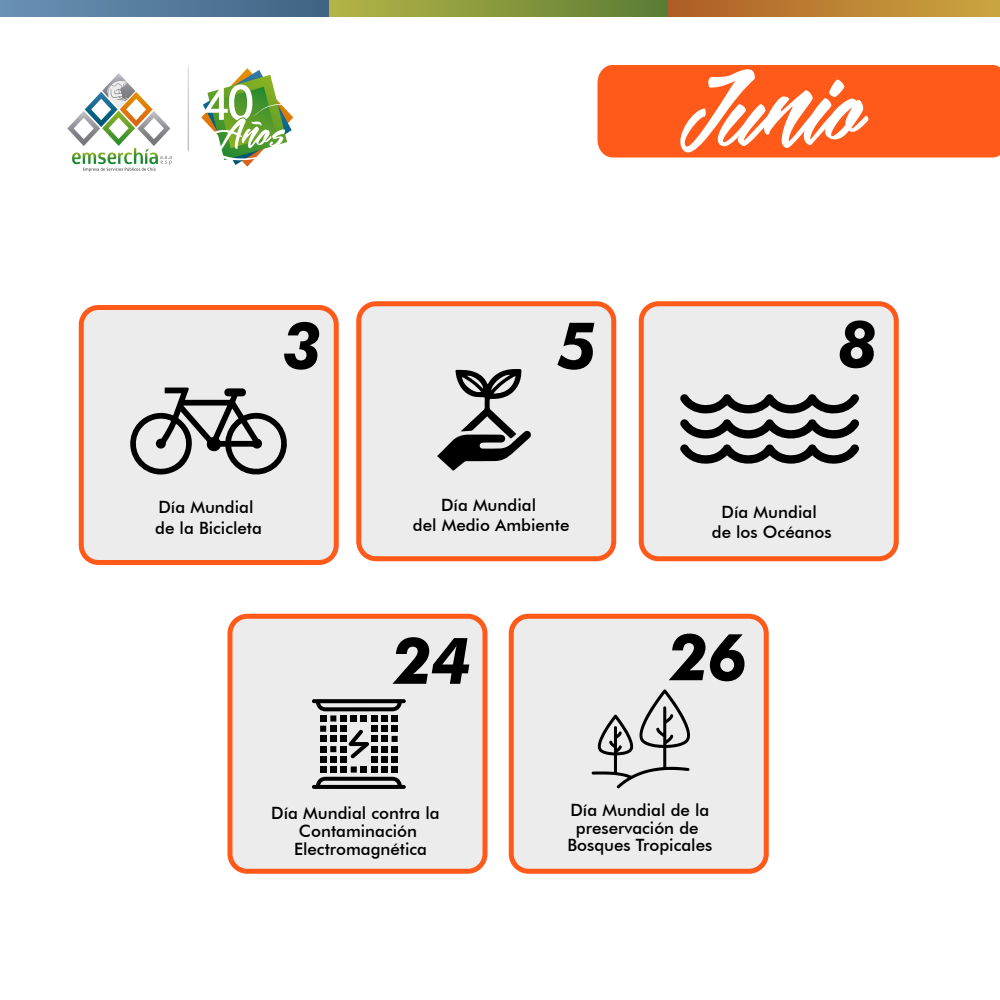
<style>
.page{position:relative;width:1000px;height:1000px;background:#fff}
.page>*{position:absolute;margin:0;border:0;box-sizing:border-box;transform-origin:0 0}
.t1{font:100.38px "Mekar Scriptfree";letter-spacing:.025em;color:#fff}
.t2{font:italic 700 64.5px "Futura BT";color:#000}
.t3{font:500 17px/17.9px "Futura BT";color:#000;text-align:center}
</style>
<div class="page">
<div style="left:598px;top:65px;width:402px;height:93px;background:#ff5a19"></div>
<div style="left:0;top:0;width:330px;height:17px;background:linear-gradient(to right,#6a91b5,#406383)"></div>
<div style="left:330px;top:0;width:339px;height:17px;background:linear-gradient(to right,#b4b446,#5a7d35)"></div>
<div style="left:669px;top:0;width:331px;height:17px;background:linear-gradient(to right,#af5d27,#caa640)"></div>
<svg style="left:67px;top:73px;width:105px;height:99px"></svg>
<svg style="left:188px;top:67px;width:1px;height:84px"></svg>
<svg style="left:201px;top:68px;width:93px;height:99px"></svg>
<div style="left:81px;top:307px;width:255px;height:255px;background:#ececec;border-radius:17px"></div>
<div style="left:79px;top:305px;width:260px;height:260px;border:5px solid #ff5a19;border-radius:17px"></div>
<div style="left:359px;top:304px;width:255px;height:255px;background:#ececec;border-radius:17px"></div>
<div style="left:356px;top:301px;width:260px;height:260px;border:5px solid #ff5a19;border-radius:17px"></div>
<div style="left:641px;top:304px;width:255px;height:255px;background:#ececec;border-radius:17px"></div>
<div style="left:639px;top:301px;width:260px;height:260px;border:5px solid #ff5a19;border-radius:17px"></div>
<div style="left:230px;top:616px;width:255px;height:255px;background:#ececec;border-radius:17px"></div>
<div style="left:228px;top:614px;width:260px;height:260px;border:5px solid #ff5a19;border-radius:17px"></div>
<div style="left:511px;top:616px;width:255px;height:255px;background:#ececec;border-radius:17px"></div>
<div style="left:509px;top:614px;width:260px;height:260px;border:5px solid #ff5a19;border-radius:17px"></div>
<svg style="left:130px;top:388px;width:157px;height:87px"></svg>
<svg style="left:437px;top:369px;width:94px;height:102px"></svg>
<svg style="left:680px;top:394px;width:179px;height:70px"></svg>
<svg style="left:312px;top:699px;width:94px;height:90px"></svg>
<svg style="left:591px;top:689px;width:99px;height:99px"></svg>
<h1 class="t1" style="left:680px;top:69px;width:184px">Junio</h1>
<h2 class="t2" style="left:282px;top:306px;width:41px">3</h2>
<h2 class="t2" style="left:558px;top:306px;width:41px">5</h2>
<h2 class="t2" style="left:838px;top:305px;width:41px">8</h2>
<p class="t3" style="left:155px;top:497px;width:108px;line-height:20.4px;text-align:left">Día Mundial de la Bicicleta</p>
<p class="t3" style="left:413px;top:494px;width:158px;line-height:20.4px">Día Mundial<br>del Medio Ambiente</p>
<h2 class="t2" style="left:392px;top:622px;width:80px">24</h2>
<p class="t3" style="left:712px;top:502px;width:121px;line-height:20.4px">Día Mundial<br>de los Océanos</p>
<h2 class="t2" style="left:669px;top:618px;width:80px">26</h2>
<p class="t3" style="left:294px;top:804px;width:147px;text-align:left;text-indent:-23px">Día Mundial contra la<br>Contaminación<br>Electromagnética</p>
<p class="t3" style="left:567px;top:801px;width:146px">Día Mundial de la preservación de<br>Bosques Tropicales</p>
</div>
